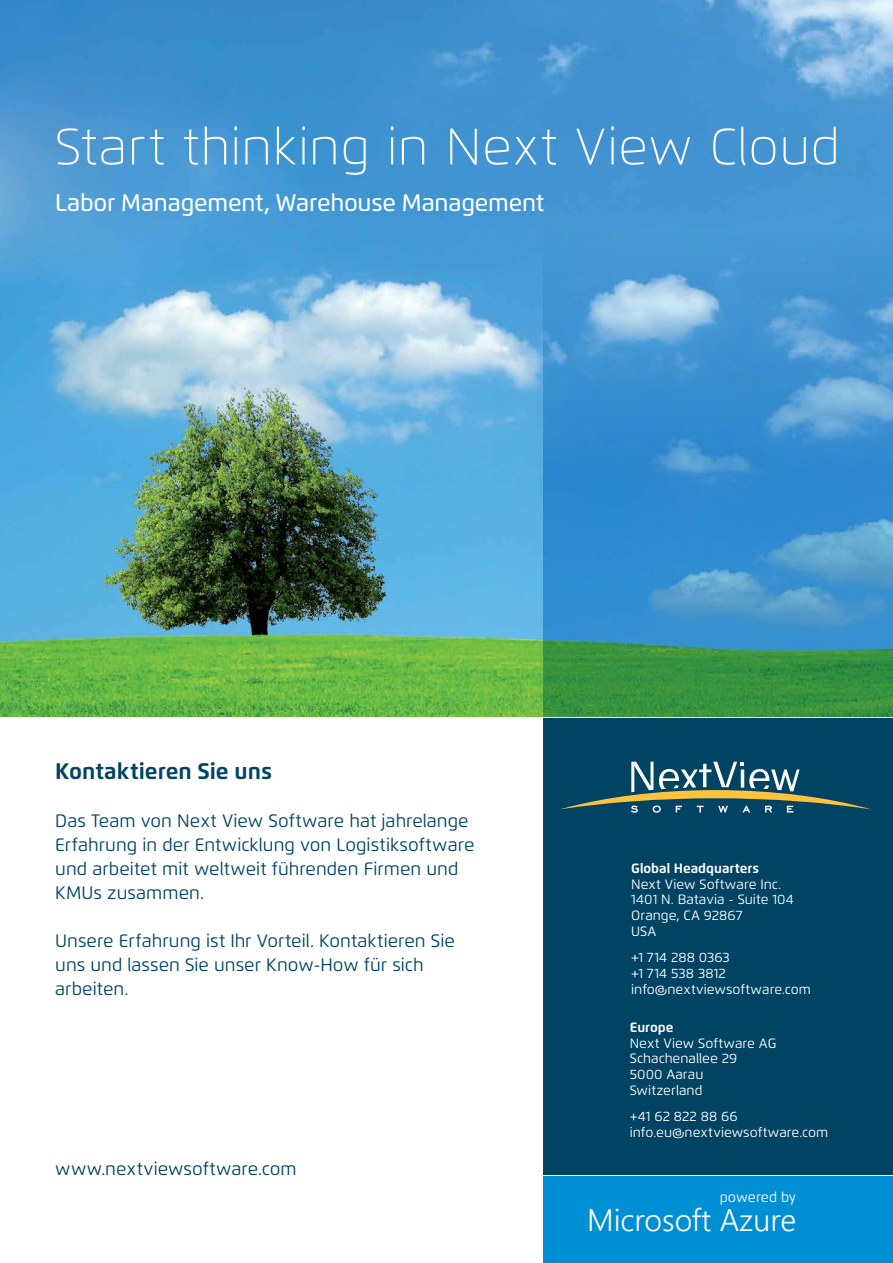
<style>
.page{position:relative;width:893px;height:1263px;background:#fff}
.page>*{position:absolute;margin:0;border:0;box-sizing:border-box;transform-origin:0 0}
.t1{font:100 51px "Flexo";letter-spacing:.01em;color:#fff}
.t2{font:300 31.05px "Segoe UI";color:#fff}
.t3{font:500 24px "Flexo";letter-spacing:-.01em;color:#fff}
.t4{font:700 22.5px "Flexo";color:#004363}
.t5{font:18px/24px "Flexo";color:#004363}
.t6{font:14.1px "Flexo";letter-spacing:-.005em;color:#fff}
.t7{font:13.5px/15.8px "Flexo";letter-spacing:.005em;color:#fff}
.t8{font:700 13.5px "Flexo";color:#fff}
</style>
<div class="page">
<div style="left:544px;top:1177px;width:349px;height:86px;background:#008fd5"></div>
<div style="left:544px;top:718px;width:349px;height:456px;background:#004363"></div>
<img style="left:0;top:0;width:893px;height:716px">
<svg style="left:544px;top:187px;width:349px;height:529px"></svg>
<svg style="left:560px;top:762px;width:311px;height:51px"></svg>
<h1 class="t1" style="left:55px;top:116px;width:786px">Start thinking in Next View Cloud</h1>
<h3 class="t3" style="left:55px;top:188px;width:491px">Labor Management, Warehouse Management</h3>
<p class="t4" style="left:55px;top:758px;width:218px">Kontaktieren Sie uns</p>
<p class="t5" style="left:55px;top:809px;width:421px">Das Team von Next View Software hat jahrelange Erfahrung in der Entwicklung von Logistiksoftware und arbeitet mit weltweit führenden Firmen und KMUs zusammen.</p>
<p class="t5" style="left:55px;top:929px;width:401px">Unsere Erfahrung ist Ihr Vorteil. Kontaktieren Sie uns und lassen Sie unser Know-How für sich arbeiten.</p>
<p class="t5" style="left:55px;top:1156px;width:243px">www.nextviewsoftware.com</p>
<p class="t8" style="left:631px;top:860px;width:129px">Global Headquarters</p>
<p class="t7" style="left:631px;top:876px;width:164px">Next View Software Inc.<br>1401 N. Batavia - Suite 104<br>Orange, CA 92867<br>USA</p>
<p class="t7" style="left:631px;top:949px;width:181px">+1 714 288 0363<br>+1 714 538 3812 info@nextviewsoftware.com</p>
<p class="t8" style="left:630px;top:1019px;width:45px">Europe</p>
<p class="t7" style="left:630px;top:1035px;width:148px">Next View Software AG<br>Schachenallee 29<br>5000 Aarau<br>Switzerland</p>
<p class="t7" style="left:630px;top:1108px;width:200px">+41 62 822 88 66 info.eu@nextviewsoftware.com</p>
<p class="t6" style="left:720px;top:1189px;width:78px">powered by</p>
<h2 class="t2" style="left:587px;top:1195px;width:211px">Microsoft Azure</h2>
</div>
